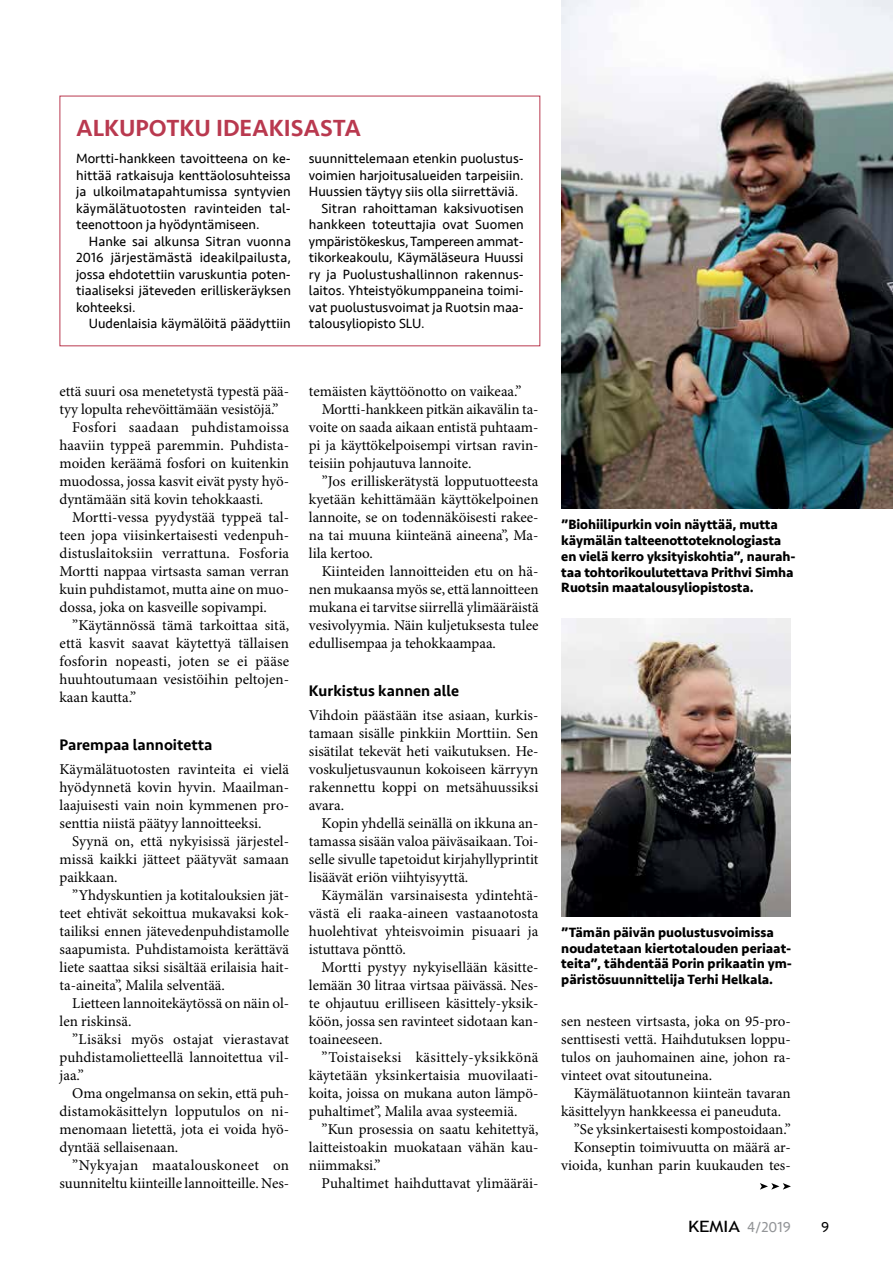
<style>
.page{position:relative;width:893px;height:1263px;background:#fff}
.page>*{position:absolute;margin:0;border:0;box-sizing:border-box;transform-origin:0 0}
.t1{font:500 24px "Seravek";color:#b9394f}
.t2{font:500 15.75px "Seravek";color:#000}
.t3{font:15px/18px "Minion Pro";color:#000;text-align:justify}
.t4{font:15px "Minion Pro";letter-spacing:.02em;color:#000}
.t5{font:15px "Seravek";color:#939598}
.t6{font:15px "Seravek";color:#000}
.t7{font:13.8px/16.5px "Seravek";color:#000;text-align:justify}
.t8{font:700 13.8px/15.8px "Seravek";letter-spacing:-.005em;color:#000}
.s1{font-family:"Trebuchet MS";font-size:15.6px;color:#000}
</style>
<div class="page">
<img style="left:561px;top:0;width:332px;height:508px">
<img style="left:561px;top:618px;width:230px;height:299px">
<svg style="left:760px;top:1183px;width:31px;height:6px"></svg>
<h1 class="t1" style="left:76px;top:113px;width:287px">ALKUPOTKU IDEAKISASTA</h1>
<p class="t7" style="left:76px;top:150px;width:216px">Mortti-hankkeen tavoitteena on ke&shy;hittää ratkaisuja kenttäolosuhteissa ja ulkoilmatapahtumissa syntyvien käymälätuotosten ravinteiden tal&shy;teenottoon ja hyödyntämiseen.</p>
<p class="t7" style="left:76px;top:233px;width:216px;text-indent:13px">Hanke sai alkunsa Sitran vuonna 2016 järjestämästä ideakilpailusta, jossa ehdotettiin varuskuntia poten&shy;tiaaliseksi jäteveden erilliskeräyksen kohteeksi.</p>
<p class="t7" style="left:89px;top:315px;width:204px">Uudenlaisia käymälöitä päädyttiin</p>
<p class="t7" style="left:309px;top:150px;width:216px">suunnittelemaan etenkin puolustus-</p>
<p class="t7" style="left:309px;top:167px;width:216px">voimien harjoitusalueiden tarpeisiin.</p>
<p class="t7" style="left:309px;top:183px;width:211px">Huussien täytyy siis olla siirrettäviä.</p>
<p class="t7" style="left:322px;top:200px;width:204px">Sitran rahoittaman kaksivuotisen</p>
<p class="t7" style="left:309px;top:216px;width:216px">hankkeen toteuttajia ovat Suomen</p>
<p class="t7" style="left:309px;top:233px;width:216px">ympäristökeskus, Tampereen ammat-</p>
<p class="t7" style="left:309px;top:249px;width:216px">tikorkeakoulu, Käymäläseura Huussi</p>
<p class="t7" style="left:309px;top:266px;width:216px">ry ja Puolustushallinnon rakennus-</p>
<p class="t7" style="left:309px;top:282px;width:216px">laitos. Yhteistyökumppaneina toimi-</p>
<p class="t7" style="left:309px;top:299px;width:216px">vat puolustusvoimat ja Ruotsin maa-</p>
<p class="t7" style="left:309px;top:315px;width:117px">talousyliopisto SLU.</p>
<p class="t3" style="left:60px;top:383px;width:231px">että suuri osa menetetystä typestä pää-</p>
<p class="t3" style="left:60px;top:401px;width:221px">tyy lopulta rehevöittämään vesistöjä.”</p>
<p class="t4" style="left:72px;top:418px;width:218px">Fosfori saadaan puhdistamoissa</p>
<p class="t3" style="left:60px;top:437px;width:231px">haaviin typpeä paremmin. Puhdista-</p>
<p class="t3" style="left:60px;top:455px;width:231px">moiden keräämä fosfori on kuitenkin</p>
<p class="t3" style="left:60px;top:473px;width:231px">muodossa, jossa kasvit eivät pysty hyö-</p>
<p class="t3" style="left:60px;top:491px;width:205px">dyntämään sitä kovin tehokkaasti.</p>
<p class="t3" style="left:72px;top:509px;width:218px">Mortti-vessa pyydystää typpeä tal-</p>
<p class="t3" style="left:60px;top:527px;width:231px">teen jopa viisinkertaisesti vedenpuh-</p>
<p class="t3" style="left:60px;top:545px;width:231px">distuslaitoksiin verrattuna. Fosforia</p>
<p class="t3" style="left:60px;top:563px;width:231px">Mortti nappaa virtsasta saman verran</p>
<p class="t3" style="left:60px;top:581px;width:231px">kuin puhdistamot, mutta aine on muo-</p>
<p class="t3" style="left:60px;top:599px;width:209px">dossa, joka on kasveille sopivampi.</p>
<p class="t3" style="left:72px;top:617px;width:218px">”Käytännössä tämä tarkoittaa sitä,</p>
<p class="t3" style="left:60px;top:635px;width:231px">että kasvit saavat käytettyä tällaisen</p>
<p class="t3" style="left:60px;top:653px;width:231px">fosforin nopeasti, joten se ei pääse</p>
<p class="t3" style="left:60px;top:671px;width:231px">huuhtoutumaan vesistöihin peltojen-</p>
<p class="t3" style="left:60px;top:689px;width:78px">kaan kautta.”</p>
<p class="t2" style="left:60px;top:735px;width:154px">Parempaa lannoitetta</p>
<p class="t3" style="left:60px;top:761px;width:231px">Käymälätuotosten ravinteita ei vielä hyödynnetä kovin hyvin. Maailman&shy;laajuisesti vain noin kymmenen pro&shy;senttia niistä päätyy lannoitteeksi.</p>
<p class="t3" style="left:60px;top:833px;width:231px;text-indent:13px">Syynä on, että nykyisissä järjestel&shy;missä kaikki jätteet päätyvät samaan paikkaan.</p>
<p class="t3" style="left:60px;top:887px;width:231px;text-indent:13px">”Yhdyskuntien ja kotitalouksien jät&shy;teet ehtivät sekoittua mukavaksi kok&shy;tailiksi ennen jätevedenpuhdistamolle saapumista. Puhdistamoista kerättävä liete saattaa siksi sisältää erilaisia hait&shy;ta-aineita”, Malila selventää.</p>
<p class="t3" style="left:60px;top:995px;width:231px;text-indent:13px">Lietteen lannoitekäytössä on näin ol&shy;len riskinsä.</p>
<p class="t3" style="left:60px;top:1031px;width:231px;text-indent:13px">”Lisäksi myös ostajat vierastavat puhdistamolietteellä lannoitettua vil&shy;jaa.”</p>
<p class="t3" style="left:60px;top:1085px;width:231px;text-indent:13px">Oma ongelmansa on sekin, että puh&shy;distamokäsittelyn lopputulos on ni&shy;menomaan lietettä, jota ei voida hyö&shy;dyntää sellaisenaan.</p>
<p class="t3" style="left:60px;top:1157px;width:231px;text-align:right">”Nykyajan maatalouskoneet on suunniteltu kiinteille lannoitteille. Nes-</p>
<p class="t3" style="left:309px;top:383px;width:214px">temäisten käyttöönotto on vaikeaa.”</p>
<p class="t3" style="left:322px;top:401px;width:218px">Mortti-hankkeen pitkän aikavälin ta-</p>
<p class="t3" style="left:309px;top:419px;width:231px">voite on saada aikaan entistä puhtaam-</p>
<p class="t3" style="left:309px;top:437px;width:231px">pi ja käyttökelpoisempi virtsan ravin-</p>
<p class="t3" style="left:309px;top:455px;width:164px">teisiin pohjautuva lannoite.</p>
<p class="t3" style="left:322px;top:473px;width:218px">”Jos erilliskerätystä lopputuotteesta</p>
<p class="t3" style="left:309px;top:491px;width:231px">kyetään kehittämään käyttökelpoinen</p>
<p class="t3" style="left:309px;top:509px;width:231px">lannoite, se on todennäköisesti rakee-</p>
<p class="t3" style="left:309px;top:527px;width:231px">na tai muuna kiinteänä aineena”, Ma-</p>
<p class="t3" style="left:309px;top:545px;width:66px">lila kertoo.</p>
<p class="t3" style="left:322px;top:563px;width:218px">Kiinteiden lannoitteiden etu on hä-</p>
<p class="t3" style="left:309px;top:581px;width:231px">nen mukaansa myös se, että lannoitteen</p>
<p class="t3" style="left:309px;top:599px;width:231px">mukana ei tarvitse siirrellä ylimääräistä</p>
<p class="t3" style="left:309px;top:617px;width:231px">vesivolyymia. Näin kuljetuksesta tulee</p>
<p class="t3" style="left:309px;top:635px;width:189px">edullisempaa ja tehokkaampaa.</p>
<p class="t2" style="left:309px;top:681px;width:152px">Kurkistus kannen alle</p>
<p class="t3" style="left:309px;top:707px;width:231px">Vihdoin päästään itse asiaan, kurkis&shy;tamaan sisälle pinkkiin Morttiin. Sen sisätilat tekevät heti vaikutuksen. He&shy;voskuljetusvaunun kokoiseen kärryyn rakennettu koppi on metsähuussiksi avara.</p>
<p class="t3" style="left:309px;top:815px;width:231px;text-indent:13px">Kopin yhdellä seinällä on ikkuna an&shy;tamassa sisään valoa päiväsaikaan. Toi&shy;selle sivulle tapetoidut kirjahyllyprintit lisäävät eriön viihtyisyyttä.</p>
<p class="t3" style="left:309px;top:887px;width:231px;text-indent:13px">Käymälän varsinaisesta ydintehtä&shy;västä eli raaka-aineen vastaanotosta huolehtivat yhteisvoimin pisuaari ja istuttava pönttö.</p>
<p class="t3" style="left:309px;top:959px;width:231px;text-indent:13px">Mortti pystyy nykyisellään käsitte&shy;lemään 30 litraa virtsaa päivässä. Nes&shy;te ohjautuu erilliseen käsittely-yksik&shy;köön, jossa sen ravinteet sidotaan kan&shy;toaineeseen.</p>
<p class="t3" style="left:309px;top:1049px;width:231px;text-indent:13px">”Toistaiseksi käsittely-yksikkönä käytetään yksinkertaisia muovilaati&shy;koita, joissa on mukana auton lämpö&shy;puhaltimet”, Malila avaa systeemiä.</p>
<p class="t3" style="left:309px;top:1121px;width:231px;text-indent:13px">”Kun prosessia on saatu kehitettyä, laitteistoakin muokataan vähän kau&shy;niimmaksi.”</p>
<p class="t3" style="left:322px;top:1175px;width:218px">Puhaltimet haihduttavat ylimääräi-</p>
<p class="t8" style="left:561px;top:517px;width:236px">”Biohiilipurkin voin näyttää, mutta käymälän talteenottoteknologiasta en vielä kerro yksityiskohtia”, naurah&shy;taa tohtorikoulutettava Prithvi Simha Ruotsin maatalousyliopistosta.</p>
<p class="t8" style="left:561px;top:924px;width:232px">”Tämän päivän puolustusvoimissa noudatetaan kiertotalouden periaat&shy;teita”, tähdentää Porin prikaatin ym&shy;päristösuunnittelija Terhi Helkala.</p>
<p class="t3" style="left:561px;top:1013px;width:231px">sen nesteen virtsasta, joka on 95-pro&shy;senttisesti vettä. Haihdutuksen loppu&shy;tulos on jauhomainen aine, johon ra&shy;vinteet ovat sitoutuneina.</p>
<p class="t3" style="left:574px;top:1085px;width:218px">Käymälätuotannon kiinteän tavaran</p>
<p class="t3" style="left:561px;top:1103px;width:222px">käsittelyyn hankkeessa ei paneuduta.</p>
<p class="t3" style="left:574px;top:1121px;width:218px">”Se yksinkertaisesti kompostoidaan.”</p>
<p class="t3" style="left:574px;top:1139px;width:218px">Konseptin toimivuutta on määrä ar-</p>
<p class="t3" style="left:561px;top:1157px;width:231px">vioida, kunhan parin kuukauden tes-</p>
<p class="t5" style="left:688px;top:1215px;width:104px"><span class="s1">KEMIA</span> 4/2019</p>
<p class="t6" style="left:821px;top:1215px;width:10px">9</p>
</div>
